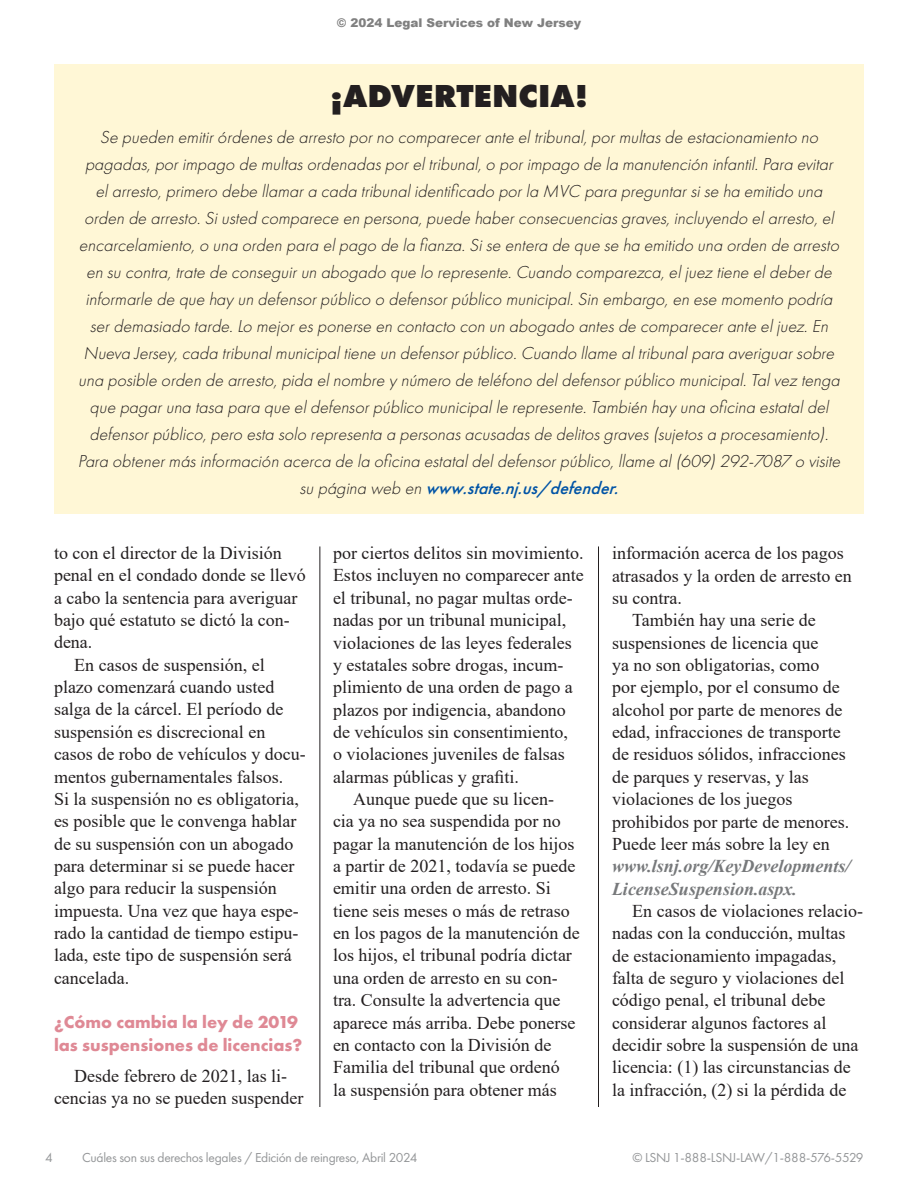
<style>
.page{position:relative;width:918px;height:1188px;background:#fff}
.page>*{position:absolute;margin:0;border:0;box-sizing:border-box;transform-origin:0 0}
.t1{font:800 33px "Futura PT";color:#231f20}
.t2{font:18px/22.4px "Times New Roman";color:#231f20;text-align:center}
.t3{font:italic 300 18px/27px "Futura PT";color:#231f20;text-align:center}
.t4{font:italic 700 18px/22.4px "Times New Roman";color:#77797b}
.t5{font:700 18px/22.4px "Futura PT";color:#df8995}
.t6{font:13.5px "Futura PT";letter-spacing:-.02em;color:#949698}
.t7{font:900 12px "Arial";color:#808080}
.s1{font-weight:500;color:#0054a6}
</style>
<div class="page">
<div style="left:54px;top:64px;width:810px;height:450px;background:#fff7d6"></div>
<hr style="left:320px;top:546px;width:1px;height:561px;background:#231f20">
<hr style="left:598px;top:546px;width:1px;height:561px;background:#231f20">
<p class="t7" style="left:337px;top:14px;width:246px">© 2024 Legal Services of New Jersey</p>
<h1 class="t1" style="left:330px;top:75px;width:260px">¡ADVERTENCIA!</h1>
<p class="t3" style="left:78px;top:123px;width:768px">Se pueden emitirórdenesde arresto porno comparecerante eltribunal,pormultasde estacionamiento no pagadas,porimpago de multasordenadasporeltribunal,o porimpago de la manutención infantil.Para evitar elarresto,primero debe llamara cada tribunalidentificado porla MVC para preguntarsise ha emitido una orden de arresto.Siusted comparece en persona,puede haberconsecuenciasgraves,incluyendo elarresto,el encarcelamiento,o una orden para elpago de la fianza.Sise entera de que se ha emitido una orden de arresto en su contra,trate de conseguirun abogado que lo represente.Cuando comparezca,eljuez tiene eldeberde informarle de que hay un defensorpúblico o defensorpúblico municipal.Sin embargo,en ese momento podría serdemasiado tarde.Lo mejoresponerse en contacto con un abogado antesde comparecerante eljuez.En Nueva Jersey,cada tribunalmunicipaltiene un defensorpúblico.Cuando llame altribunalpara averiguarsobre una posible orden de arresto,pida elnombre y número de teléfono deldefensorpúblico municipal.Talvez tenga que pagaruna tasa para que eldefensorpúblico municipalle represente.También hay una oficina estataldel defensorpúblico,pero esta solo representa a personasacusadasde delitosgraves(sujetosa procesamiento).<br>Para obtenermásinformación acerca de la oficina estataldeldefensorpúblico,llame al(609)292-7087 o visite su página web en <span class="s1">www.state.nj.us/defender.</span></p>
<p class="t2" style="left:54px;top:541px;width:229px">to con el director de la División</p>
<p class="t2" style="left:54px;top:564px;width:253px">penal en el condado donde se llevó</p>
<p class="t2" style="left:54px;top:586px;width:245px">a cabo la sentencia para averiguar</p>
<p class="t2" style="left:54px;top:608px;width:237px">bajo qué estatuto se dictó la con-</p>
<p class="t2" style="left:54px;top:631px;width:40px">dena.</p>
<p class="t2" style="left:74px;top:653px;width:192px">En casos de suspensión, el</p>
<p class="t2" style="left:54px;top:675px;width:222px">plazo comenzará cuando usted</p>
<p class="t2" style="left:54px;top:698px;width:231px">salga de la cárcel. El período de</p>
<p class="t2" style="left:54px;top:720px;width:213px">suspensión es discrecional en</p>
<p class="t2" style="left:54px;top:742px;width:252px">casos de robo de vehículos y docu-</p>
<p class="t2" style="left:54px;top:765px;width:231px">mentos gubernamentales falsos.</p>
<p class="t2" style="left:54px;top:787px;width:246px">Si la suspensión no es obligatoria,</p>
<p class="t2" style="left:54px;top:809px;width:244px">es posible que le convenga hablar</p>
<p class="t2" style="left:54px;top:832px;width:241px">de su suspensión con un abogado</p>
<p class="t2" style="left:54px;top:854px;width:242px">para determinar si se puede hacer</p>
<p class="t2" style="left:54px;top:877px;width:224px">algo para reducir la suspensión</p>
<p class="t2" style="left:54px;top:899px;width:246px">impuesta. Una vez que haya espe-</p>
<p class="t2" style="left:54px;top:921px;width:246px">rado la cantidad de tiempo estipu-</p>
<p class="t2" style="left:54px;top:944px;width:239px">lada, este tipo de suspensión será</p>
<p class="t2" style="left:54px;top:966px;width:77px">cancelada.</p>
<p class="t5" style="left:54px;top:1011px;width:250px">¿Cómo cambia la ley de 2019 las suspensiones de licencias?</p>
<p class="t2" style="left:54px;top:1064px;width:251px">Desde febrero de 2021, las li&shy;cencias ya no se pueden suspender</p>
<p class="t2" style="left:333px;top:541px;width:252px">por ciertos delitos sin movimiento.</p>
<p class="t2" style="left:333px;top:564px;width:252px">Estos incluyen no comparecer ante</p>
<p class="t2" style="left:333px;top:586px;width:241px">el tribunal, no pagar multas orde-</p>
<p class="t2" style="left:333px;top:608px;width:235px">nadas por un tribunal municipal,</p>
<p class="t2" style="left:333px;top:631px;width:240px">violaciones de las leyes federales</p>
<p class="t2" style="left:333px;top:653px;width:232px">y estatales sobre drogas, incum-</p>
<p class="t2" style="left:333px;top:675px;width:241px">plimiento de una orden de pago a</p>
<p class="t2" style="left:333px;top:698px;width:234px">plazos por indigencia, abandono</p>
<p class="t2" style="left:333px;top:720px;width:236px">de vehículos sin consentimiento,</p>
<p class="t2" style="left:333px;top:743px;width:233px">o violaciones juveniles de falsas</p>
<p class="t2" style="left:333px;top:765px;width:187px">alarmas públicas y grafiti.</p>
<p class="t2" style="left:353px;top:787px;width:202px">Aunque puede que su licen-</p>
<p class="t2" style="left:333px;top:810px;width:229px">cia ya no sea suspendida por no</p>
<p class="t2" style="left:333px;top:832px;width:243px">pagar la manutención de los hijos</p>
<p class="t2" style="left:333px;top:854px;width:244px">a partir de 2021, todavía se puede</p>
<p class="t2" style="left:333px;top:877px;width:219px">emitir una orden de arresto. Si</p>
<p class="t2" style="left:333px;top:899px;width:238px">tiene seis meses o más de retraso</p>
<p class="t2" style="left:333px;top:921px;width:248px">en los pagos de la manutención de</p>
<p class="t2" style="left:333px;top:944px;width:240px">los hijos, el tribunal podría dictar</p>
<p class="t2" style="left:333px;top:966px;width:226px">una orden de arresto en su con-</p>
<p class="t2" style="left:333px;top:988px;width:229px">tra. Consulte la advertencia que</p>
<p class="t2" style="left:333px;top:1011px;width:244px">aparece más arriba. Debe ponerse</p>
<p class="t2" style="left:333px;top:1033px;width:220px">en contacto con la División de</p>
<p class="t2" style="left:333px;top:1056px;width:228px">Familia del tribunal que ordenó</p>
<p class="t2" style="left:333px;top:1078px;width:225px">la suspensión para obtener más</p>
<p class="t2" style="left:612px;top:541px;width:233px">información acerca de los pagos</p>
<p class="t2" style="left:612px;top:564px;width:241px">atrasados y la orden de arresto en</p>
<p class="t2" style="left:612px;top:586px;width:71px">su contra.</p>
<p class="t2" style="left:632px;top:609px;width:185px">También hay una serie de</p>
<p class="t2" style="left:612px;top:631px;width:208px">suspensiones de licencia que</p>
<p class="t2" style="left:612px;top:653px;width:209px">ya no son obligatorias, como</p>
<p class="t2" style="left:612px;top:676px;width:229px">por ejemplo, por el consumo de</p>
<p class="t2" style="left:612px;top:698px;width:232px">alcohol por parte de menores de</p>
<p class="t2" style="left:612px;top:720px;width:230px">edad, infracciones de transporte</p>
<p class="t2" style="left:612px;top:743px;width:235px">de residuos sólidos, infracciones</p>
<p class="t2" style="left:612px;top:765px;width:198px">de parques y reservas, y las</p>
<p class="t2" style="left:612px;top:787px;width:182px">violaciones de los juegos</p>
<p class="t2" style="left:612px;top:810px;width:239px">prohibidos por parte de menores.</p>
<p class="t2" style="left:612px;top:832px;width:219px">Puede leer más sobre la ley en</p>
<p class="t4" style="left:612px;top:855px;width:240px">www.lsnj.org/KeyDevelopments/<br>LicenseSuspension.aspx.</p>
<p class="t2" style="left:612px;top:899px;width:253px;text-align:left;text-indent:20px">En casos de violaciones relacio&shy;nadas con la conducción, multas de estacionamiento impagadas, falta de seguro y violaciones del código penal, el tribunal debe considerar algunos factores al decidir sobre la suspensión de una licencia: (1) las circunstancias de la infracción, (2) si la pérdida de</p>
<p class="t6" style="left:45px;top:1149px;width:9px">4</p>
<p class="t6" style="left:82px;top:1149px;width:337px">Cuáles son sus derechos legales / Edición de reingreso, Abril 2024</p>
<p class="t6" style="left:632px;top:1149px;width:233px">© LSNJ 1-888-LSNJ-LAW/1-888-576-5529</p>
</div>
